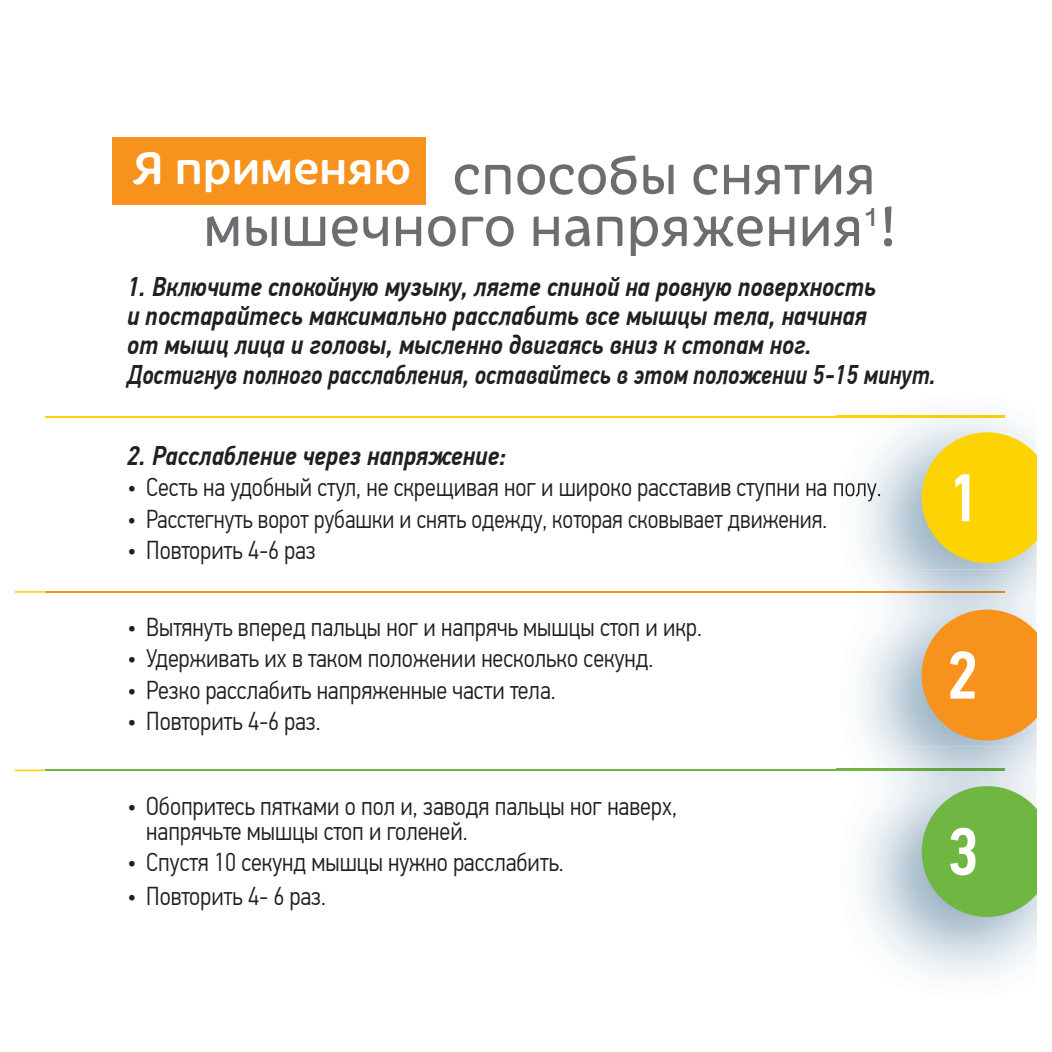
<style>
.page{position:relative;width:1052px;height:1052px;background:#fff}
.page>*{position:absolute;margin:0;border:0;box-sizing:border-box;transform-origin:0 0}
.t1{font:500 67.5px "PF Din Text Cond Pro";color:#fff}
.t2{font:60.75px/51.8px "Iskra CYR";color:#6c6d70}
.t3{font:500 49.5px "Iskra CYR";color:#fff}
.t4{font:italic 500 27px/29.2px "PF Din Text Cond Pro";color:#231f20}
.t5{font:300 25.88px/24.8px "PF Din Text Cond Pro";color:#231f20}
</style>
<div class="page">
<div style="left:112px;top:137px;width:314px;height:67px;background:#f7931d"></div>
<svg style="left:15px;top:591px;width:29px;height:1px"></svg>
<hr style="left:15px;top:769px;width:31px;height:2px;background:#fed304">
<hr style="left:46px;top:415px;width:958px;height:2px;background:#fed304">
<hr style="left:46px;top:591px;width:958px;height:1px;background:#f7931d">
<hr style="left:46px;top:768px;width:958px;height:2px;background:#70b643">
<img style="left:836px;top:415px;width:200px;height:154px">
<img style="left:836px;top:477px;width:45px;height:24px">
<img style="left:836px;top:415px;width:168px;height:2px">
<svg style="left:921px;top:432px;width:115px;height:131px;background:#f5d32a"></svg>
<img style="left:836px;top:569px;width:200px;height:177px">
<img style="left:836px;top:591px;width:168px;height:1px">
<svg style="left:921px;top:609px;width:115px;height:131px;background:#ee9e3e"></svg>
<img style="left:836px;top:746px;width:200px;height:231px">
<img style="left:836px;top:768px;width:168px;height:2px">
<svg style="left:921px;top:785px;width:115px;height:131px;background:#7fbb5e"></svg>
<h3 class="t3" style="left:133px;top:133px;width:280px">Я применяю</h3>
<h2 class="t2" style="left:203px;top:145px;width:696px;text-indent:249px">способы снятия мышечного напряжения<sup>1</sup>!</h2>
<p class="t4" style="left:127px;top:272px;width:810px">1. Включите спокойную музыку, лягте спиной на ровную поверхность<br>и постарайтесь максимально расслабить все мышцы тела, начиная<br>от мышц лица и головы, мысленно двигаясь вниз к стопам ног.<br>Достигнув полного расслабления, оставайтесь в этом положении 5-15 минут.</p>
<p class="t4" style="left:127px;top:441px;width:380px">2. Расслабление через напряжение:</p>
<p class="t5" style="left:127px;top:475px;width:755px">• Сесть на удобный стул, не скрещивая ног и широко расставив ступни на полу.</p>
<p class="t5" style="left:127px;top:506px;width:701px">• Расстегнуть ворот рубашки и снять одежду, которая сковывает движения.</p>
<p class="t5" style="left:127px;top:538px;width:190px">• Повторить 4-6 раз</p>
<p class="t5" style="left:127px;top:614px;width:576px">• Вытянуть вперед пальцы ног и напрячь мышцы стоп и икр.</p>
<p class="t5" style="left:127px;top:646px;width:527px">• Удерживать их в таком положении несколько секунд.</p>
<p class="t5" style="left:127px;top:677px;width:430px">• Резко расслабить напряженные части тела.</p>
<p class="t5" style="left:127px;top:709px;width:195px">• Повторить 4-6 раз.</p>
<h1 class="t1" style="left:947px;top:457px;width:33px">1</h1>
<h1 class="t1" style="left:947px;top:634px;width:33px">2</h1>
<p class="t5" style="left:146px;top:794px;width:532px;text-indent:-19px">• Обопритесь пятками о пол и, заводя пальцы ног наверх, напрячьте мышцы стоп и голеней.</p>
<p class="t5" style="left:127px;top:850px;width:438px">• Спустя 10 секунд мышцы нужно расслабить.</p>
<p class="t5" style="left:127px;top:883px;width:200px">• Повторить 4- 6 раз.</p>
<h1 class="t1" style="left:947px;top:811px;width:33px">3</h1>
</div>
